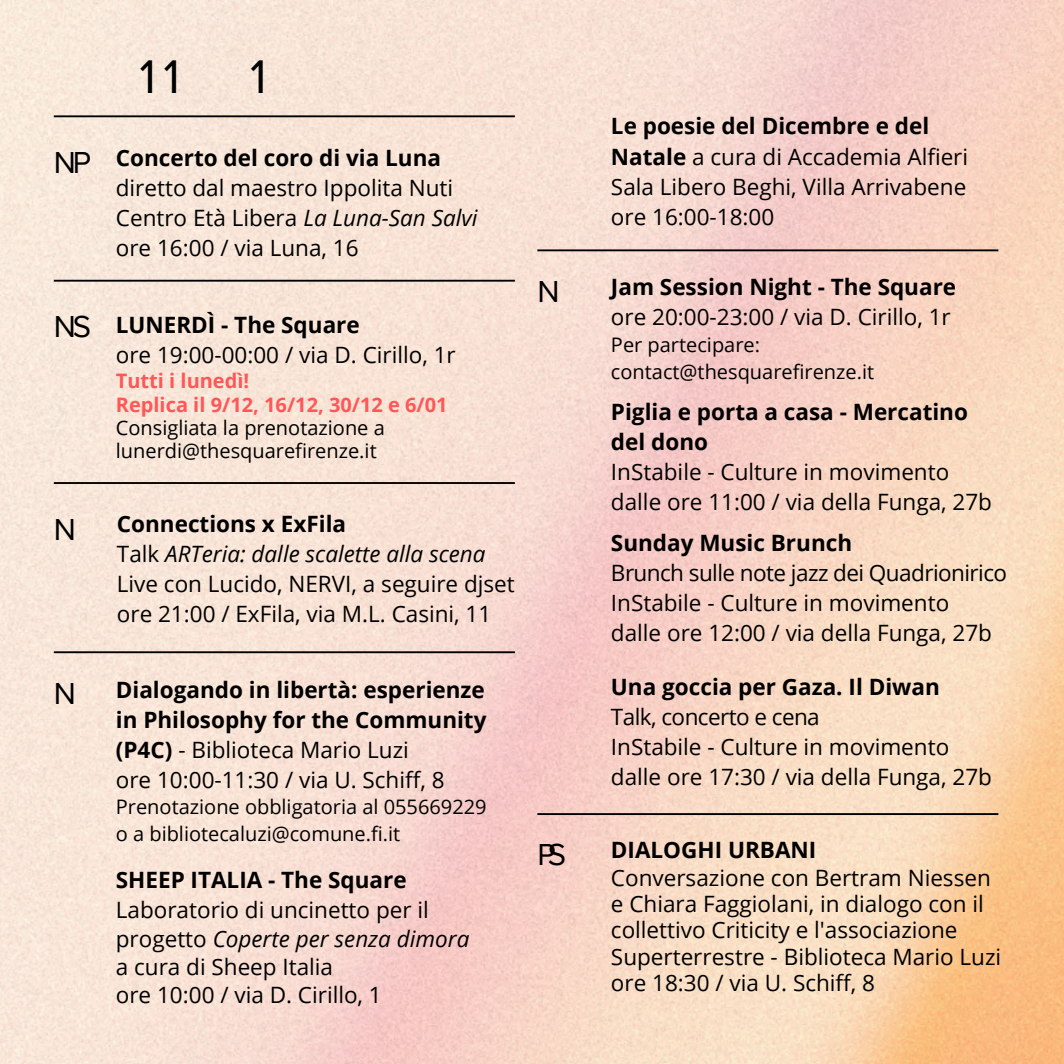
<style>
.page{position:relative;width:1064px;height:1064px;background:#fff}
.page>*{position:absolute;margin:0;border:0;box-sizing:border-box;transform-origin:0 0}
.t1{font:31.25px "Proxima Nova";color:#000}
.t2{font:22.5px/30px "Open Sans";color:#000}
.t3{font:700 22.5px/30px "Open Sans";color:#000}
.t4{font:20px/23.2px "Open Sans";color:#000}
.s1{font-weight:700}
.s2{font-style:italic}
.s3{font-weight:700;color:#ff5757}
.s4{font-weight:400}
</style>
<div class="page">
<img style="left:0;top:0;width:1063px;height:1063px">
<hr style="left:54px;top:115px;width:460px;height:2px;background:#000">
<hr style="left:54px;top:280px;width:460px;height:1px;background:#000">
<hr style="left:54px;top:482px;width:460px;height:2px;background:#000">
<hr style="left:54px;top:651px;width:460px;height:2px;background:#000">
<hr style="left:537px;top:249px;width:461px;height:2px;background:#000">
<hr style="left:537px;top:812px;width:461px;height:2px;background:#000">
<p class="t1" style="left:54px;top:144px;width:31px">01</p>
<p class="t2" style="left:116px;top:142px;width:363px"><span class="s1">Concerto del coro di via Luna </span>diretto dal maestro Ippolita Nuti<br>Centro Età Libera <span class="s2">La Luna-San Salvi </span>ore 16:00 / via Luna, 16</p>
<p class="t2" style="left:610px;top:111px;width:358px"><span class="s1">Le poesie del Dicembre e del<br>Natale</span> a cura di Accademia Alfieri<br>Sala Libero Beghi, Villa Arrivabene ore 16:00-18:00</p>
<p class="t1" style="left:54px;top:308px;width:39px">02</p>
<h3 class="t1" style="left:54px;top:511px;width:21px">0</h3>
<p class="t1" style="left:54px;top:675px;width:21px">0</p>
<p class="t2" style="left:116px;top:309px;width:341px"><span class="s1">LUNERDÌ - The Square<br></span>ore 19:00-00:00 / via D. Cirillo, 1r</p>
<p class="t4" style="left:116px;top:368px;width:333px"><span class="s3">Tutti i lunedì!<br>Replica il 9/12, 16/12, 30/12 e 6/01<br></span>Consigliata la prenotazione a lunerdi@thesquarefirenze.it</p>
<h2 class="t2" style="left:117px;top:508px;width:399px"><span class="s1">Connections x ExFila<br></span>Talk <span class="s2">ARTeria: dalle scalette alla scena </span>Live con Lucido, NERVI, a seguire djset ore 21:00 / ExFila, via M.L. Casini, 11</h2>
<p class="t3" style="left:116px;top:673px;width:372px">Dialogando in libertà: esperienze in Philosophy for the Community (P4C) <span class="s4">- Biblioteca Mario Luzi<br>ore 10:00-11:30 / via U. Schiff, 8</span></p>
<p class="t4" style="left:116px;top:793px;width:372px;line-height:26.8px">Prenotazione obbligatoria al 055669229 o a bibliotecaluzi@comune.fi.it</p>
<p class="t2" style="left:116px;top:865px;width:355px;line-height:28.5px"><span class="s1">SHEEP ITALIA - The Square<br></span>Laboratorio di uncinetto per il progetto <span class="s2">Coperte per senza dimora </span>a cura di Sheep Italia<br>ore 10:00 / via D. Cirillo, 1</p>
<h3 class="t1" style="left:537px;top:273px;width:21px">0</h3>
<h2 class="t2" style="left:610px;top:271px;width:346px"><span class="s1">Jam Session Night - The Square </span>ore 20:00-23:00 / via D. Cirillo, 1r</h2>
<h2 class="t4" style="left:610px;top:331px;width:265px;line-height:26.8px">Per partecipare: contact@thesquarefirenze.it</h2>
<h2 class="t2" style="left:610px;top:396px;width:382px"><span class="s1">Piglia e porta a casa - Mercatino del dono<br></span>InStabile - Culture in movimento dalle ore 11:00 / via della Funga, 27b</h2>
<p class="t2" style="left:610px;top:527px;width:397px"><span class="s1">Sunday Music Brunch<br></span>Brunch sulle note jazz dei Quadrionirico<br>InStabile - Culture in movimento<br>dalle ore 12:00 / via della Funga, 27b</p>
<p class="t2" style="left:610px;top:671px;width:382px"><span class="s1">Una goccia per Gaza. Il Diwan<br></span>Talk, concerto e cena<br>InStabile - Culture in movimento dalle ore 17:30 / via della Funga, 27b</p>
<p class="t1" style="left:537px;top:836px;width:30px">12</p>
<h2 class="t2" style="left:610px;top:835px;width:391px;line-height:26.5px"><span class="s1">DIALOGHI URBANI<br></span>Conversazione con Bertram Niessen e Chiara Faggiolani, in dialogo con il collettivo Criticity e l'associazione<br>Superterrestre - Biblioteca Mario Luzi ore 18:30 / via U. Schiff, 8</h2>
</div>
